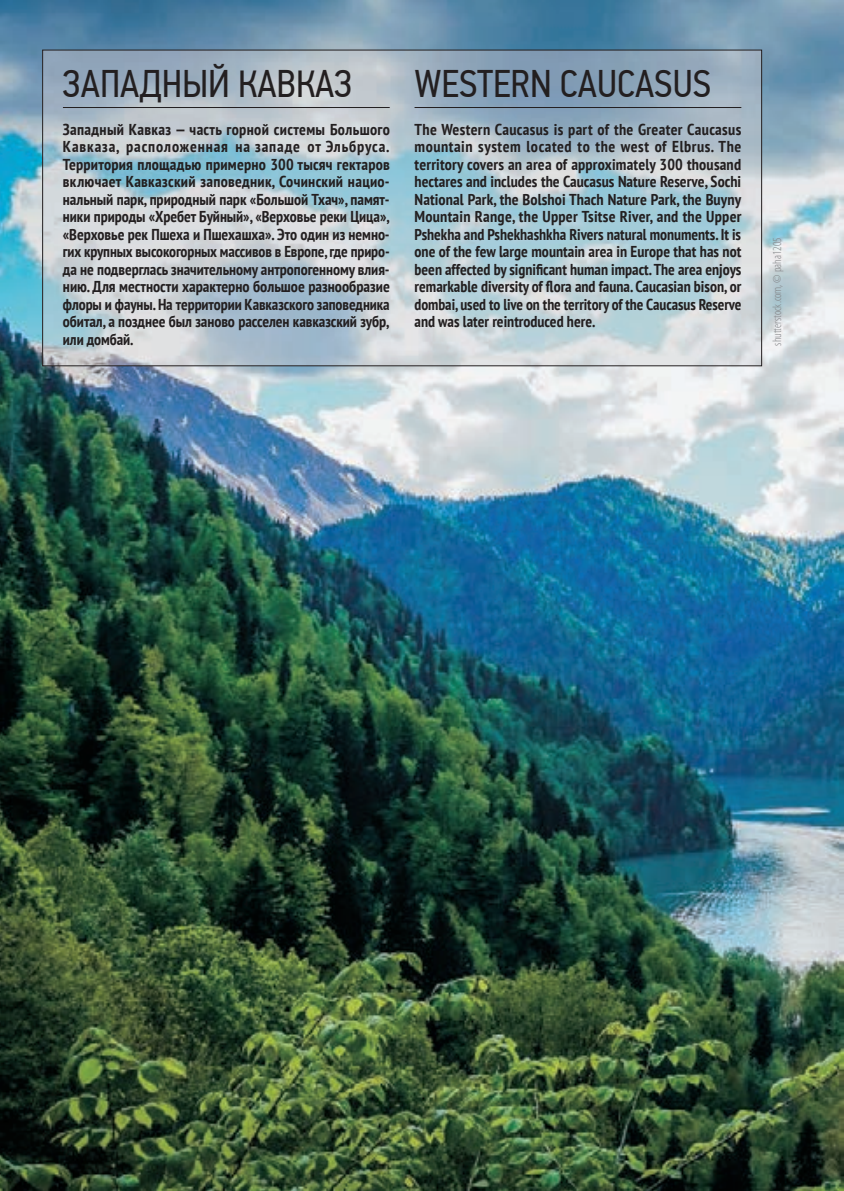
<style>
.page{position:relative;width:844px;height:1191px;background:#fff}
.page>*{position:absolute;margin:0;border:0;box-sizing:border-box;transform-origin:0 0}
.t1{font:38.5px "PF Din Text Cond Pro";color:#231f20}
.t2{font:700 condensed 15.75px/17.5px "PT Sans";letter-spacing:-.005em;color:#231f20;text-align:justify}
.t3{font:300 condensed 12.25px "Myriad Pro";color:#808285}
</style>
<div class="page">
<img style="left:0;top:0;width:843px;height:1191px">
<img style="left:44px;top:52px;width:715px;height:312px">
<hr style="left:63px;top:107px;width:326px;height:1px;background:#231f20">
<hr style="left:414px;top:107px;width:327px;height:1px;background:#231f20">
<h1 class="t1" style="left:63px;top:61px;width:291px">ЗАПАДНЫЙ КАВКАЗ</h1>
<p class="t2" style="left:63px;top:120px;width:328px">Западный Кавказ — часть горной системы Большого Кавказа, расположенная на западе от Эльбруса.<br>Территория площадью примерно 300 тысяч гектаров включает Кавказский заповедник, Сочинский нацио&shy;нальный парк, природный парк «Большой Тхач», памят&shy;ники природы «Хребет Буйный», «Верховье реки Цица», «Верховье рек Пшеха и Пшехашха». Это один из немно&shy;гих крупных высокогорных массивов в Европе, где приро&shy;да не подверглась значительному антропогенному влия&shy;нию. Для местности характерно большое разнообразие флоры и фауны. На территории Кавказского заповедника обитал, а позднее был заново расселен кавказский зубр, или домбай.</p>
<h1 class="t1" style="left:414px;top:61px;width:298px">WESTERN CAUCASUS</h1>
<p class="t2" style="left:414px;top:120px;width:328px">The Western Caucasus is part of the Greater Caucasus mountain system located to the west of Elbrus. The territory covers an area of approximately 300 thousand hectares and includes the Caucasus Nature Reserve, Sochi National Park, the Bolshoi Thach Nature Park, the Buyny Mountain Range, the Upper Tsitse River, and the Upper Pshekha and Pshekhashkha Rivers natural monuments. It is one of the few large mountain area in Europe that has not been affected by significant human impact. The area enjoys remarkable diversity of flora and fauna. Caucasian bison, or dombai, used to live on the territory of the Caucasus Reserve and was later reintroduced here.</p>
<p class="t3" style="left:770px;top:345px;width:109px;rotate:-90deg">shutterstock.com, © paha1205</p>
</div>
